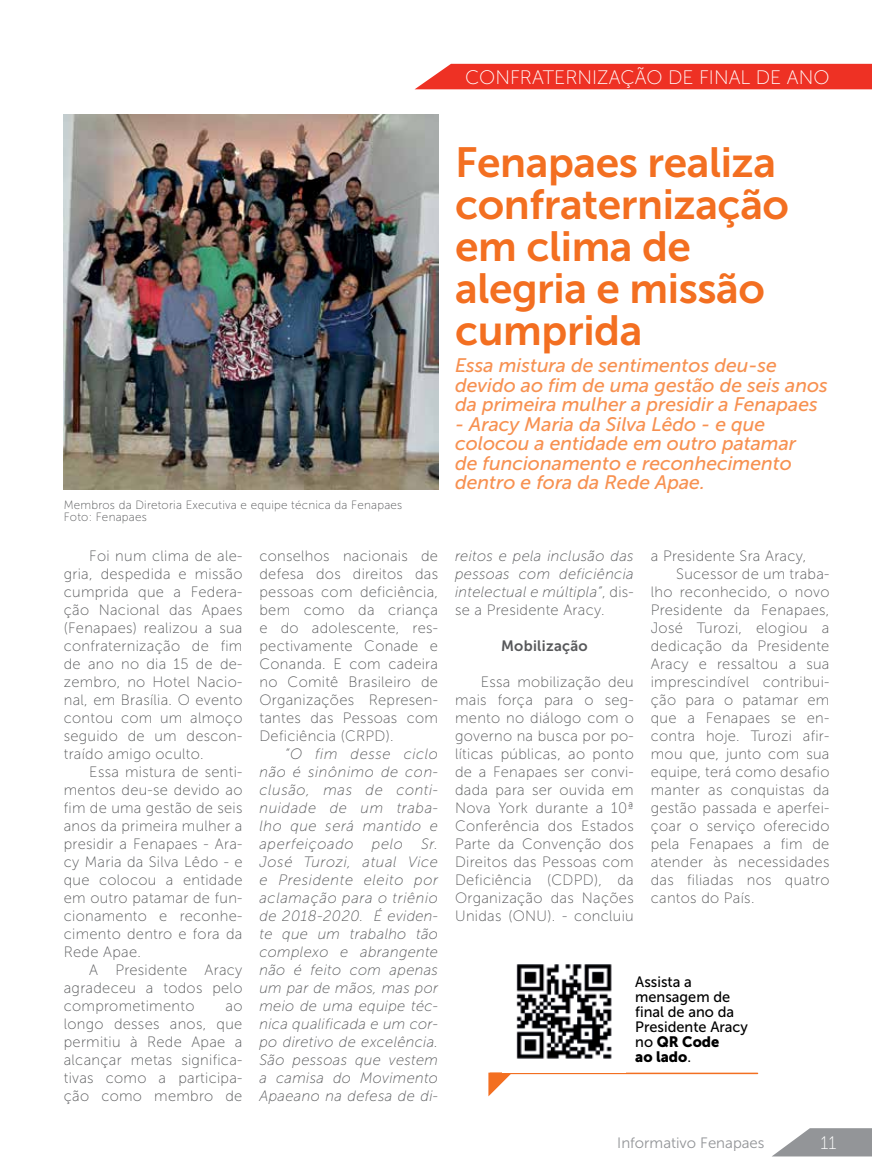
<style>
.page{position:relative;width:872px;height:1170px;background:#fff}
.page>*{position:absolute;margin:0;border:0;box-sizing:border-box;transform-origin:0 0}
.t1{font:42px/42px "Museo Sans 700";letter-spacing:-.01em;color:#f36f21}
.t2{font:italic 19.5px/19.5px "Museo Sans 500";color:#f79151}
.t3{font:19.5px "Museo Sans 100";color:#fff}
.t4{font:18px "Museo Sans 100";color:#fff}
.t5{font:15px/18px "Museo Sans 100";letter-spacing:.02em;color:#58595b;text-align:justify}
.t6{font:italic 15px/18px "Museo Sans 100";letter-spacing:.02em;color:#58595b;text-align:justify}
.t7{font:15px/15px "Museo Sans 500";color:#000}
.t8{font:15px "Museo Sans 300";color:#939598}
.t9{font:15px/15px "Museo Sans 900";color:#000}
.t10{font:15px "Museo Sans 700";letter-spacing:.02em;color:#58595b}
.t11{font:12px/12px "Museo Sans 100";letter-spacing:.02em;color:#58595b}
.s1{font-style:normal}
.s2{font-family:"Museo Sans 500"}
</style>
<div class="page">
<div style="left:415px;top:64px;width:457px;height:25px;background:#ee3124"></div>
<img style="left:64px;top:115px;width:374px;height:374px">
<svg style="left:488px;top:1072px;width:24px;height:24px"></svg>
<hr style="left:490px;top:1072px;width:267px;height:2px;background:#f36f21">
<img style="left:516px;top:964px;width:96px;height:95px">
<svg style="left:772px;top:1128px;width:100px;height:28px"></svg>
<h2 class="t3" style="left:465px;top:67px;width:366px">CONFRATERNIZAÇÃO DE FINAL DE ANO</h2>
<p class="t11" style="left:64px;top:499px;width:340px">Membros da Diretoria Executiva e equipe técnica da Fenapaes<br>Foto: Fenapaes</p>
<p class="t5" style="left:64px;top:547px;width:180px;text-indent:26px">Foi num clima de ale&shy;gria, despedida e missão cumprida que a Federa&shy;ção Nacional das Apaes (Fenapaes) realizou a sua confraternização de fim de ano no dia 15 de de&shy;zembro, no Hotel Nacio&shy;nal, em Brasília. O evento contou com um almoço seguido de um descon&shy;traído amigo oculto.</p>
<p class="t5" style="left:64px;top:763px;width:180px;text-indent:26px">Essa mistura de senti&shy;mentos deu-se devido ao fim de uma gestão de seis anos da primeira mulher a presidir a Fenapaes - Ara&shy;cy Maria da Silva Lêdo - e que colocou a entidade em outro patamar de fun&shy;cionamento e reconhe&shy;cimento dentro e fora da Rede Apae.</p>
<p class="t5" style="left:64px;top:961px;width:180px;text-indent:26px">A Presidente Aracy agradeceu a todos pelo comprometimento</p>
<p class="t5" style="left:64px;top:997px;width:180px;text-indent:162px">ao longo desses anos, que permitiu à Rede Apae a alcançar metas significa&shy;tivas como a participa&shy;ção como membro de</p>
<p class="t5" style="left:259px;top:547px;width:180px">conselhos nacionais de defesa dos direitos das pessoas com deficiência, bem como da criança e do adolescente, res&shy;pectivamente Conade e Conanda. E com cadeira no Comitê Brasileiro de Organizações Represen&shy;tantes das Pessoas com Deficiência (CRPD).</p>
<p class="t6" style="left:259px;top:745px;width:180px;text-indent:26px">“O fim desse ciclo não é sinônimo de con&shy;clusão, mas de conti&shy;nuidade de um traba&shy;lho que será mantido e aperfeiçoado pelo Sr.<br>José Turozi, atual Vice e Presidente eleito por aclamação para o triênio de 2018-2020. É eviden&shy;te que um trabalho tão complexo e abrangente não é feito com apenas um par de mãos, mas por meio de uma equipe téc&shy;nica qualificada e um cor&shy;po diretivo de excelência.<br>São pessoas que vestem a camisa do Movimento Apaeano na defesa de di-</p>
<h1 class="t1" style="left:455px;top:141px;width:335px">Fenapaes realiza confraternização em clima de alegria e missão cumprida</h1>
<h2 class="t2" style="left:455px;top:356px;width:374px">Essa mistura de sentimentos deu-se devido ao fim de uma gestão de seis anos da primeira mulher a presidir a Fenapaes</h2>
<h2 class="t2" style="left:455px;top:414px;width:342px">- Aracy Maria da Silva Lêdo - e que colocou a entidade em outro patamar de funcionamento e reconhecimento dentro e fora da Rede Apae.</h2>
<p class="t6" style="left:455px;top:547px;width:180px">reitos e pela inclusão das pessoas com deficiência intelectual e múltipla”<span class="s1">, dis&shy;se a Presidente Aracy.</span></p>
<p class="t10" style="left:501px;top:637px;width:88px">Mobilização</p>
<p class="t5" style="left:455px;top:673px;width:180px;text-indent:26px">Essa mobilização deu mais força para o seg&shy;mento no diálogo com o governo na busca por po&shy;líticas públicas, ao ponto de a Fenapaes ser convi&shy;dada para ser ouvida em Nova York durante a 10ª Conferência dos Estados Parte da Convenção dos Direitos das Pessoas com Deficiência (CDPD), da Organização das Nações Unidas (ONU). - concluiu</p>
<p class="t5" style="left:651px;top:547px;width:157px">a Presidente Sra Aracy,</p>
<p class="t5" style="left:676px;top:565px;width:155px">Sucessor de um traba-</p>
<p class="t5" style="left:651px;top:583px;width:180px">lho reconhecido, o novo</p>
<p class="t5" style="left:651px;top:601px;width:180px">Presidente da Fenapaes,</p>
<p class="t5" style="left:651px;top:619px;width:180px">José Turozi, elogiou a</p>
<p class="t5" style="left:651px;top:637px;width:180px">dedicação da Presidente</p>
<p class="t5" style="left:651px;top:655px;width:180px">Aracy e ressaltou a sua</p>
<p class="t5" style="left:651px;top:673px;width:180px">imprescindível contribui-</p>
<p class="t5" style="left:651px;top:691px;width:180px">ção para o patamar em</p>
<p class="t5" style="left:651px;top:709px;width:180px">que a Fenapaes se en-</p>
<p class="t5" style="left:651px;top:727px;width:180px">contra hoje. Turozi afir-</p>
<p class="t5" style="left:651px;top:745px;width:180px">mou que, junto com sua</p>
<p class="t5" style="left:651px;top:763px;width:180px">equipe, terá como desafio</p>
<p class="t5" style="left:651px;top:781px;width:180px">manter as conquistas da</p>
<p class="t5" style="left:651px;top:799px;width:180px">gestão passada e aperfei-</p>
<p class="t5" style="left:651px;top:817px;width:180px">çoar o serviço oferecido</p>
<p class="t5" style="left:651px;top:835px;width:180px">pela Fenapaes a fim de</p>
<p class="t5" style="left:651px;top:853px;width:180px">atender às necessidades</p>
<p class="t5" style="left:651px;top:871px;width:180px">das filiadas nos quatro</p>
<p class="t5" style="left:651px;top:889px;width:105px">cantos do País.</p>
<p class="t7" style="left:635px;top:974px;width:114px">Assista a mensagem de final de ano da<br>Presidente Aracy</p>
<p class="t9" style="left:635px;top:1034px;width:86px"><span class="s2">no</span> QR Code ao lado<span class="s2">.</span></p>
<p class="t8" style="left:617px;top:1134px;width:149px">Informativo Fenapaes</p>
<p class="t4" style="left:820px;top:1133px;width:17px">11</p>
</div>
